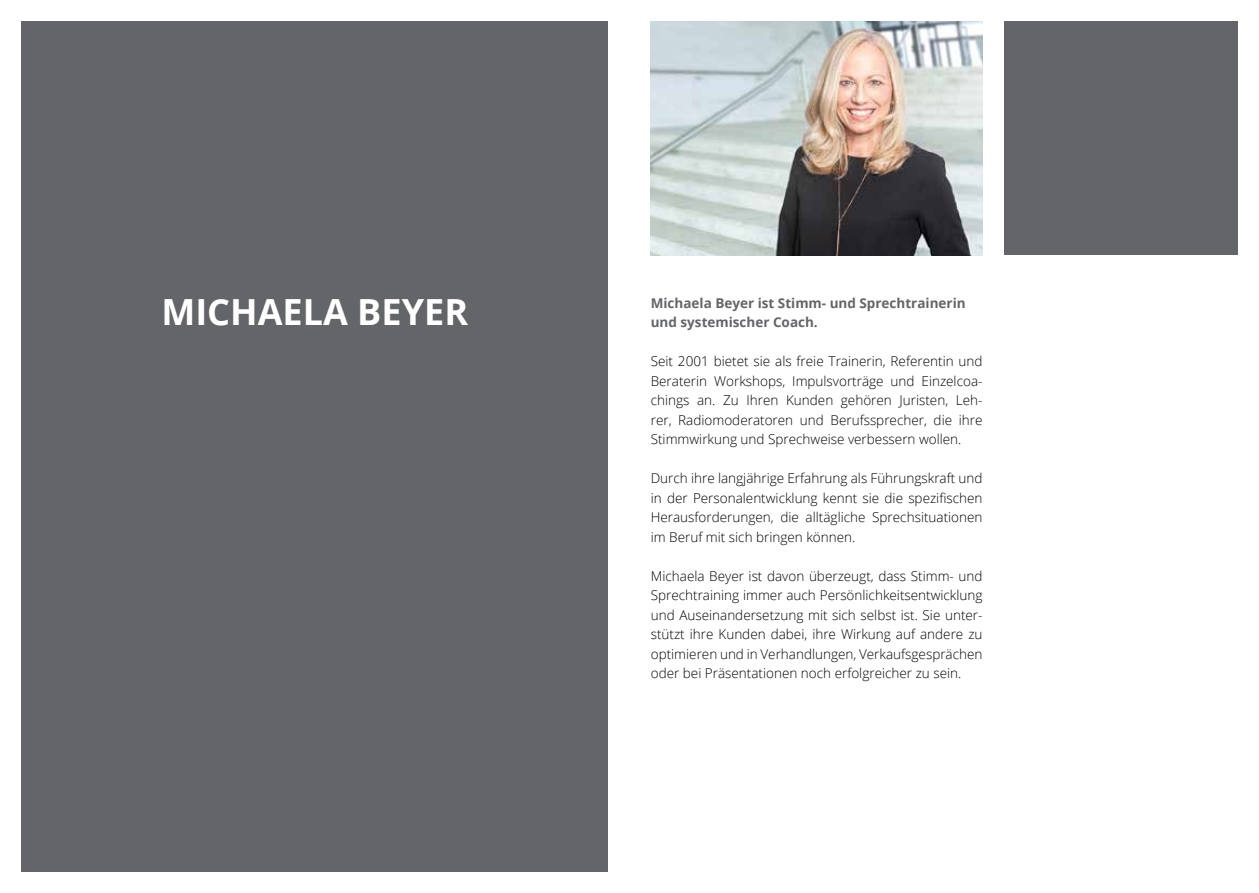
<style>
.page{position:relative;width:1259px;height:893px;background:#fff}
.page>*{position:absolute;margin:0;border:0;box-sizing:border-box;transform-origin:0 0}
.t1{font:700 36px "Open Sans";color:#fff}
.t2{font:300 13.5px/19.5px "Open Sans";color:#000;text-align:justify}
.t3{font:700 13.5px/19.5px "Open Sans";color:#636569}
</style>
<div class="page">
<div style="left:21px;top:21px;width:587px;height:851px;background:#636569"></div>
<div style="left:1003px;top:21px;width:234px;height:234px;background:#636569"></div>
<img style="left:651px;top:21px;width:331px;height:234px">
<h1 class="t1" style="left:161px;top:287px;width:308px">MICHAELA BEYER</h1>
<p class="t3" style="left:651px;top:293px;width:316px">Michaela Beyer ist Stimm- und Sprechtrainerin und systemischer Coach.</p>
<p class="t2" style="left:651px;top:351px;width:333px">Seit 2001 bietet sie als freie Trainerin, Referentin und Beraterin Workshops, Impulsvorträge und Einzelcoa&shy;chings an. Zu Ihren Kunden gehören Juristen, Leh&shy;rer, Radiomoderatoren und Berufssprecher, die ihre Stimmwirkung und Sprechweise verbessern wollen.</p>
<p class="t2" style="left:651px;top:468px;width:333px">Durch ihre langjährige Erfahrung als Führungskraft und in der Personalentwicklung kennt sie die spezifischen Herausforderungen, die alltägliche Sprechsituationen im Beruf mit sich bringen können.</p>
<p class="t2" style="left:651px;top:566px;width:333px">Michaela Beyer ist davon überzeugt, dass Stimm- und Sprechtraining immer auch Persönlichkeitsentwicklung und Auseinandersetzung mit sich selbst ist. Sie unter&shy;stützt ihre Kunden dabei, ihre Wirkung auf andere zu optimieren und in Verhandlungen, Verkaufsgesprächen oder bei Präsentationen noch erfolgreicher zu sein.</p>
</div>
